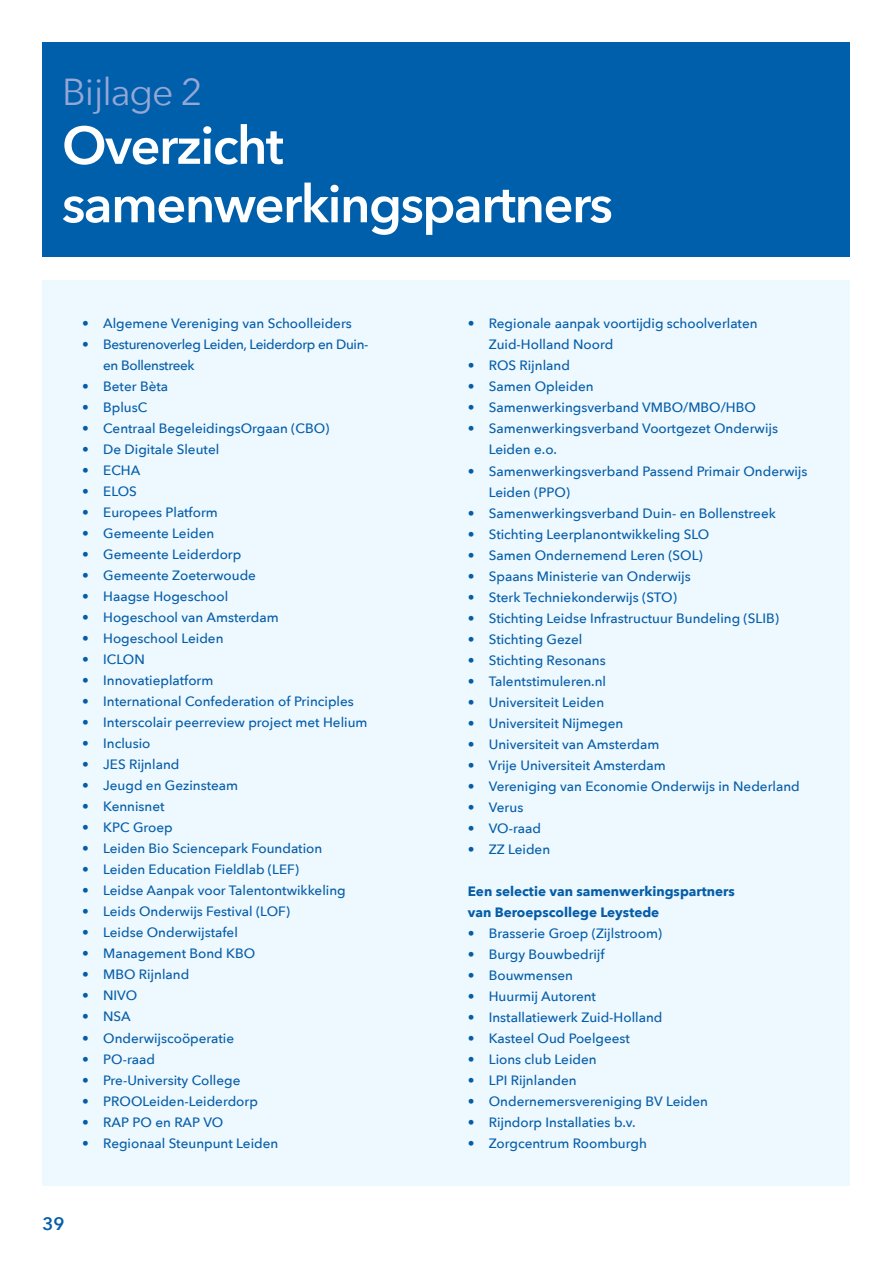
<style>
.page{position:relative;width:893px;height:1263px;background:#fff}
.page>*{position:absolute;margin:0;border:0;box-sizing:border-box;transform-origin:0 0}
.t1{font:600 52.5px/58.5px "Avenir Next";letter-spacing:-.03em;color:#fff}
.t2{font:37.5px "Avenir Next";letter-spacing:-.03em;color:#96a7d6}
.t3{font:600 18px "Avenir Next";color:#055da8}
.t4{font:500 13.5px/21px "Avenir Next";color:#055da8}
.t5{font:700 13.5px/21px "Avenir Next";color:#055da8}
.t6{font:500 13.5px/21px "Avenir Next";letter-spacing:-.025em;color:#055da8}
</style>
<div class="page">
<div style="left:43px;top:281px;width:807px;height:905px;background:#edf8ff"></div>
<div style="left:43px;top:43px;width:807px;height:214px;background:#005fab"></div>
<h2 class="t2" style="left:62px;top:61px;width:142px">B椀樀lage 2</h2>
<h1 class="t1" style="left:62px;top:121px;width:552px">Overzicht samenwerkingspartners</h1>
<p class="t4" style="left:82px;top:314px;width:271px">• Algemene Vereniging van Schoolleiders</p>
<p class="t6" style="left:103px;top:334px;width:267px;text-indent:-21px">• Besturenoverleg Leiden, Leiderdorp en Duin&shy;en Bollenstreek</p>
<p class="t4" style="left:82px;top:377px;width:88px">• Beter Bèta</p>
<p class="t4" style="left:82px;top:398px;width:67px">• BplusC</p>
<p class="t4" style="left:82px;top:418px;width:249px">• Centraal BegeleidingsOrgaan (CBO)</p>
<p class="t4" style="left:82px;top:440px;width:139px">• De Digitale Sleutel</p>
<p class="t4" style="left:82px;top:461px;width:60px">• ECHA</p>
<p class="t4" style="left:82px;top:481px;width:56px">• ELOS</p>
<p class="t4" style="left:82px;top:503px;width:137px">• Europees Platform</p>
<p class="t4" style="left:82px;top:523px;width:134px">• Gemeente Leiden</p>
<p class="t4" style="left:82px;top:544px;width:161px">• Gemeente Leiderdorp</p>
<p class="t4" style="left:82px;top:565px;width:175px">• Gemeente Zoeterwoude</p>
<p class="t4" style="left:82px;top:587px;width:147px">• Haagse Hogeschool</p>
<p class="t4" style="left:82px;top:608px;width:198px">• Hogeschool van Amsterdam</p>
<p class="t4" style="left:82px;top:628px;width:143px">• Hogeschool Leiden</p>
<p class="t4" style="left:82px;top:649px;width:64px">• ICLON</p>
<p class="t4" style="left:82px;top:671px;width:133px">• Innovatieplatform</p>
<p class="t4" style="left:82px;top:692px;width:273px">• International Confederation of Principles</p>
<p class="t4" style="left:82px;top:713px;width:287px">• Interscolair peerreview project met Helium</p>
<p class="t4" style="left:82px;top:734px;width:70px">• Inclusio</p>
<p class="t4" style="left:82px;top:754px;width:99px">• JES R椀樀nland</p>
<p class="t4" style="left:82px;top:775px;width:157px">• Jeugd en Gezinsteam</p>
<p class="t4" style="left:82px;top:796px;width:84px">• Kennisnet</p>
<p class="t4" style="left:82px;top:817px;width:92px">• KPC Groep</p>
<p class="t4" style="left:82px;top:838px;width:242px">• Leiden Bio Sciencepark Foundation</p>
<p class="t4" style="left:82px;top:859px;width:218px">• Leiden Education Fieldlab (LEF)</p>
<p class="t4" style="left:82px;top:880px;width:265px">• Leidse Aanpak voor Talentontwikkeling</p>
<p class="t4" style="left:82px;top:901px;width:209px">• Leids Onderw椀樀s Festival (LOF)</p>
<p class="t4" style="left:82px;top:922px;width:157px">• Leidse Onderw椀樀stafel</p>
<p class="t4" style="left:82px;top:943px;width:175px">• Management Bond KBO</p>
<p class="t4" style="left:82px;top:964px;width:109px">• MBO R椀樀nland</p>
<p class="t4" style="left:82px;top:986px;width:57px">• NIVO</p>
<p class="t4" style="left:82px;top:1007px;width:50px">• NSA</p>
<p class="t4" style="left:82px;top:1027px;width:153px">• Onderw椀樀scoöperatie</p>
<p class="t4" style="left:82px;top:1049px;width:74px">• PO-raad</p>
<p class="t4" style="left:82px;top:1069px;width:160px">• Pre-University College</p>
<p class="t4" style="left:82px;top:1090px;width:177px">• PROOLeiden-Leiderdorp</p>
<p class="t4" style="left:82px;top:1112px;width:143px">• RAP PO en RAP VO</p>
<p class="t4" style="left:82px;top:1132px;width:198px">• Regionaal Steunpunt Leiden</p>
<h3 class="t3" style="left:43px;top:1216px;width:23px">39</h3>
<p class="t4" style="left:489px;top:313px;width:270px;text-indent:-21px">• Regionale aanpak voort椀樀dig schoolverlaten<br>Zuid-Holland Noord</p>
<p class="t4" style="left:468px;top:355px;width:104px">• ROS R椀樀nland</p>
<p class="t4" style="left:468px;top:377px;width:127px">• Samen Opleiden</p>
<p class="t4" style="left:468px;top:398px;width:290px">• Samenwerkingsverband VMBO/MBO/HBO</p>
<p class="t4" style="left:489px;top:418px;width:291px;text-indent:-21px">• Samenwerkingsverband Voortgezet Onderw椀樀s<br>Leiden e.o.</p>
<p class="t4" style="left:489px;top:460px;width:320px;text-indent:-21px">• Samenwerkingsverband Passend Primair Onderw椀樀s<br>Leiden (PPO)</p>
<p class="t4" style="left:468px;top:503px;width:310px">• Samenwerkingsverband Duin- en Bollenstreek</p>
<p class="t4" style="left:468px;top:523px;width:243px">• Stichting Leerplanontwikkeling SLO</p>
<p class="t4" style="left:468px;top:544px;width:237px">• Samen Ondernemend Leren (SOL)</p>
<p class="t4" style="left:468px;top:565px;width:225px">• Spaans Ministerie van Onderw椀樀s</p>
<p class="t4" style="left:468px;top:586px;width:211px">• Sterk Techniekonderw椀樀s (STO)</p>
<p class="t4" style="left:468px;top:607px;width:313px">• Stichting Leidse Infrastructuur Bundeling (SLIB)</p>
<p class="t4" style="left:468px;top:628px;width:116px">• Stichting Gezel</p>
<p class="t4" style="left:468px;top:650px;width:139px">• Stichting Resonans</p>
<p class="t4" style="left:468px;top:671px;width:140px">• Talentstimuleren.nl</p>
<p class="t4" style="left:468px;top:691px;width:138px">• Universiteit Leiden</p>
<p class="t4" style="left:468px;top:712px;width:157px">• Universiteit N椀樀megen</p>
<p class="t4" style="left:468px;top:733px;width:193px">• Universiteit van Amsterdam</p>
<p class="t4" style="left:468px;top:754px;width:200px">• Vr椀樀e Universiteit Amsterdam</p>
<p class="t4" style="left:468px;top:775px;width:334px">• Vereniging van Economie Onderw椀樀s in Nederland</p>
<p class="t4" style="left:468px;top:797px;width:57px">• Verus</p>
<p class="t4" style="left:468px;top:818px;width:75px">• VO-raad</p>
<p class="t4" style="left:468px;top:838px;width:84px">• ZZ Leiden</p>
<p class="t5" style="left:468px;top:880px;width:269px">Een selectie van samenwerkingspartners van Beroepscollege Leystede</p>
<p class="t4" style="left:468px;top:922px;width:196px">• Brasserie Groep (Z椀樀lstroom)</p>
<p class="t4" style="left:468px;top:943px;width:138px">• Burgy Bouwbedr椀樀f</p>
<p class="t4" style="left:468px;top:966px;width:107px">• Bouwmensen</p>
<p class="t4" style="left:468px;top:985px;width:130px">• Huurm椀樀 Autorent</p>
<p class="t4" style="left:468px;top:1008px;width:196px">• Installatiewerk Zuid-Holland</p>
<p class="t4" style="left:468px;top:1027px;width:164px">• Kasteel Oud Poelgeest</p>
<p class="t4" style="left:468px;top:1048px;width:130px">• Lions club Leiden</p>
<p class="t4" style="left:468px;top:1069px;width:110px">• LPI R椀樀nlanden</p>
<p class="t4" style="left:468px;top:1090px;width:242px">• Ondernemersvereniging BV Leiden</p>
<p class="t4" style="left:468px;top:1111px;width:169px">• R椀樀ndorp Installaties b.v.</p>
<p class="t4" style="left:468px;top:1134px;width:181px">• Zorgcentrum Roomburgh</p>
</div>
